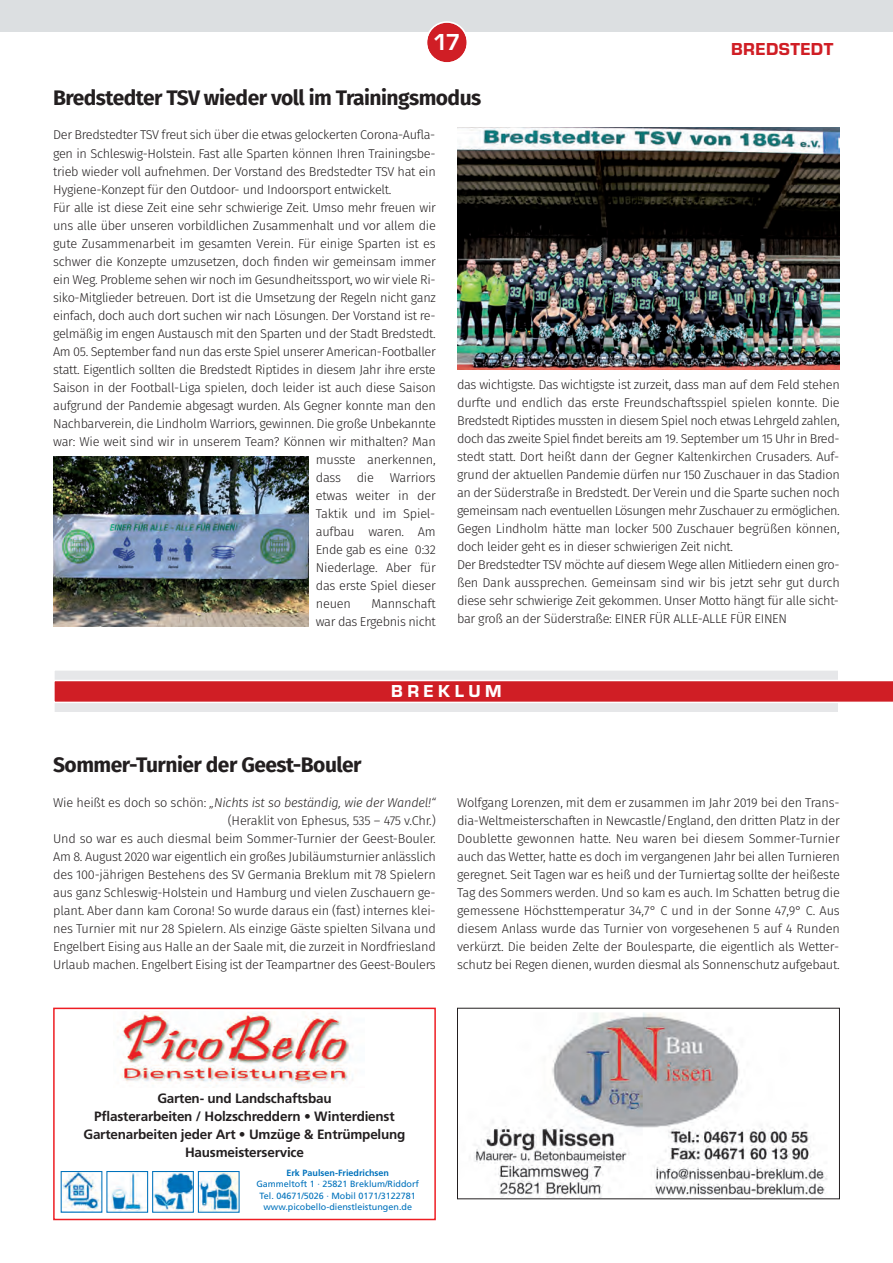
<style>
.page{position:relative;width:893px;height:1263px;background:#fff}
.page>*{position:absolute;margin:0;border:0;box-sizing:border-box;transform-origin:0 0}
.t1{font:700 24px "Eurostile T";color:#fff}
.t2{font:700 21px "Fira Sans";letter-spacing:-.025em;color:#231f20}
.t3{font:18px "Eurostile T Heav";letter-spacing:.025em;color:#d01e25}
.t4{font:18px "Eurostile T Heav";letter-spacing:.25em;color:#fff}
.t5{font:700 13.5px "Frutiger";letter-spacing:-.015em;color:#231f20}
.t6{font:300 12.75px/18px "Fira Sans";letter-spacing:-.025em;color:#231f20;text-align:justify}
.t7{font:italic 300 12.75px "Fira Sans";letter-spacing:-.015em;color:#231f20}
.t8{font:9px "Frutiger";color:#0072bc}
.t9{font:700 9px "Frutiger";color:#0072bc}
.s1{font-style:normal}
</style>
<div class="page">
<img style="left:53px;top:456px;width:255px;height:170px">
<div style="left:0;top:0;width:893px;height:32px;background:#dcdfe1"></div>
<svg style="left:427px;top:21px;width:40px;height:42px"></svg>
<img style="left:457px;top:128px;width:383px;height:242px">
<div style="left:55px;top:671px;width:783px;height:41px;background:#e6e7e9"></div>
<svg style="left:54px;top:680px;width:839px;height:23px;background:#d5373d"></svg>
<div style="left:53px;top:1007px;width:383px;height:213px;border:2px solid #ee1d23"></div>
<img style="left:117px;top:1011px;width:236px;height:77px">
<img style="left:63px;top:1173px;width:37px;height:38px">
<img style="left:108px;top:1173px;width:38px;height:38px">
<div style="left:106px;top:1171px;width:42px;height:42px;border:1px solid #0072bc"></div>
<img style="left:154px;top:1173px;width:38px;height:38px">
<div style="left:152px;top:1171px;width:42px;height:42px;border:1px solid #0072bc"></div>
<img style="left:200px;top:1173px;width:38px;height:38px">
<div style="left:198px;top:1171px;width:42px;height:42px;border:1px solid #0072bc"></div>
<img style="left:474px;top:1013px;width:354px;height:184px">
<div style="left:457px;top:1008px;width:383px;height:191px;border:1px solid #231f20"></div>
<p class="t1" style="left:433px;top:34px;width:29px">17</p>
<p class="t3" style="left:731px;top:43px;width:104px">BREDSTEDT</p>
<p class="t2" style="left:53px;top:89px;width:430px">Bredstedter TSV wieder voll im Trainingsmodus</p>
<p class="t6" style="left:53px;top:127px;width:384px">Der Bredstedter TSV freut sich über die etwas gelockerten Corona-Aufla&shy;gen in Schleswig-Holstein. Fast alle Sparten können Ihren Trainingsbe&shy;trieb wieder voll aufnehmen. Der Vorstand des Bredstedter TSV hat ein Hygiene-Konzept für den Outdoor- und Indoorsport entwickelt.</p>
<p class="t6" style="left:53px;top:199px;width:384px">Für alle ist diese Zeit eine sehr schwierige Zeit. Umso mehr freuen wir uns alle über unseren vorbildlichen Zusammenhalt und vor allem die gute Zusammenarbeit im gesamten Verein. Für einige Sparten ist es schwer die Konzepte umzusetzen, doch finden wir gemeinsam immer ein Weg. Probleme sehen wir noch im Gesundheitssport, wo wir viele Ri&shy;siko-Mitglieder betreuen. Dort ist die Umsetzung der Regeln nicht ganz einfach, doch auch dort suchen wir nach Lösungen. Der Vorstand ist re&shy;gelmäßig im engen Austausch mit den Sparten und der Stadt Bredstedt.</p>
<p class="t6" style="left:53px;top:343px;width:384px">Am 05. September fand nun das erste Spiel unserer American-Footballer</p>
<p class="t6" style="left:53px;top:361px;width:384px">statt. Eigentlich sollten die Bredstedt Riptides in diesem Jahr ihre erste</p>
<p class="t6" style="left:53px;top:379px;width:384px">Saison in der Football-Liga spielen, doch leider ist auch diese Saison</p>
<p class="t6" style="left:53px;top:397px;width:384px">aufgrund der Pandemie abgesagt wurden. Als Gegner konnte man den</p>
<p class="t6" style="left:53px;top:415px;width:384px">Nachbarverein, die Lindholm Warriors, gewinnen. Die große Unbekannte</p>
<p class="t6" style="left:53px;top:433px;width:384px">war: Wie weit sind wir in unserem Team? Können wir mithalten? Man</p>
<p class="t6" style="left:316px;top:451px;width:122px">musste anerkennen,</p>
<p class="t6" style="left:316px;top:469px;width:122px">dass die Warriors</p>
<p class="t6" style="left:316px;top:487px;width:122px">etwas weiter in der</p>
<p class="t6" style="left:316px;top:505px;width:121px">Taktik und im Spiel-</p>
<p class="t6" style="left:316px;top:523px;width:122px">aufbau waren. Am</p>
<p class="t6" style="left:316px;top:541px;width:122px">Ende gab es eine 0:32</p>
<p class="t6" style="left:316px;top:559px;width:122px">Niederlage. Aber für</p>
<p class="t6" style="left:316px;top:577px;width:122px">das erste Spiel dieser</p>
<p class="t6" style="left:316px;top:595px;width:37px">neuen</p>
<p class="t6" style="left:316px;top:595px;width:122px;text-align:right">Mannschaft<br>war das Ergebnis nicht</p>
<p class="t6" style="left:457px;top:377px;width:384px">das wichtigste. Das wichtigste ist zurzeit, dass man auf dem Feld stehen durfte und endlich das erste Freundschaftsspiel spielen konnte. Die Bredstedt Riptides mussten in diesem Spiel noch etwas Lehrgeld zahlen, doch das zweite Spiel findet bereits am 19. September um 15 Uhr in Bred&shy;stedt statt. Dort heißt dann der Gegner Kaltenkirchen Crusaders. Auf&shy;grund der aktuellen Pandemie dürfen nur 150 Zuschauer in das Stadion an der Süderstraße in Bredstedt. Der Verein und die Sparte suchen noch gemeinsam nach eventuellen Lösungen mehr Zuschauer zu ermöglichen.<br>Gegen Lindholm hätte man locker 500 Zuschauer begrüßen können, doch leider geht es in dieser schwierigen Zeit nicht.</p>
<p class="t6" style="left:457px;top:557px;width:384px">Der Bredstedter TSV möchte auf diesem Wege allen Mitliedern einen gro&shy;ßen Dank aussprechen. Gemeinsam sind wir bis jetzt sehr gut durch diese sehr schwierige Zeit gekommen. Unser Motto hängt für alle sicht&shy;bar groß an der Süderstraße: EINER FÜR ALLE-ALLE FÜR EINEN</p>
<p class="t2" style="left:53px;top:756px;width:310px">Sommer-Turnier der Geest-Bouler</p>
<p class="t4" style="left:391px;top:685px;width:112px">BREKLUM</p>
<p class="t7" style="left:53px;top:798px;width:384px"><span class="s1">Wie heißt es doch so schön:</span> „Nichts ist so beständig, wie der Wandel!“</p>
<p class="t6" style="left:228px;top:813px;width:210px">(Heraklit von Ephesus, 535 – 475 v.Chr.)</p>
<p class="t6" style="left:53px;top:831px;width:384px">Und so war es auch diesmal beim Sommer-Turnier der Geest-Bouler.<br>Am 8. August 2020 war eigentlich ein großes Jubiläumsturnier anlässlich des 100-jährigen Bestehens des SV Germania Breklum mit 78 Spielern aus ganz Schleswig-Holstein und Hamburg und vielen Zuschauern ge&shy;plant. Aber dann kam Corona! So wurde daraus ein (fast) internes klei&shy;nes Turnier mit nur 28 Spielern. Als einzige Gäste spielten Silvana und Engelbert Eising aus Halle an der Saale mit, die zurzeit in Nordfriesland Urlaub machen. Engelbert Eising ist der Teampartner des Geest-Boulers</p>
<p class="t6" style="left:457px;top:795px;width:384px">Wolfgang Lorenzen, mit dem er zusammen im Jahr 2019 bei den Trans&shy;dia-Weltmeisterschaften in Newcastle/England, den dritten Platz in der Doublette gewonnen hatte. Neu waren bei diesem Sommer-Turnier auch das Wetter, hatte es doch im vergangenen Jahr bei allen Turnieren geregnet. Seit Tagen war es heiß und der Turniertag sollte der heißeste Tag des Sommers werden. Und so kam es auch. Im Schatten betrug die gemessene Höchsttemperatur 34,7° C und in der Sonne 47,9° C. Aus diesem Anlass wurde das Turnier von vorgesehenen 5 auf 4 Runden verkürzt. Die beiden Zelte der Boulesparte, die eigentlich als Wetter&shy;schutz bei Regen dienen, wurden diesmal als Sonnenschutz aufgebaut.</p>
<p class="t5" style="left:157px;top:1093px;width:176px">Garten- und Landschaftsbau</p>
<p class="t5" style="left:94px;top:1111px;width:302px">Pflasterarbeiten / Holzschreddern • Winterdienst</p>
<p class="t5" style="left:83px;top:1129px;width:324px">Gartenarbeiten jeder Art • Umzüge &amp; Entrümpelung</p>
<p class="t5" style="left:185px;top:1147px;width:120px">Hausmeisterservice</p>
<p class="t9" style="left:286px;top:1169px;width:104px">Erk Paulsen-Friedrichsen</p>
<p class="t8" style="left:256px;top:1181px;width:164px">Gammeltoft 1 · 25821 Breklum/Riddorf</p>
<p class="t8" style="left:259px;top:1192px;width:158px">Tel. 04671/5026 · Mobil 0171/3122781</p>
<p class="t8" style="left:263px;top:1203px;width:150px">www.picobello-dienstleistungen.de</p>
</div>
